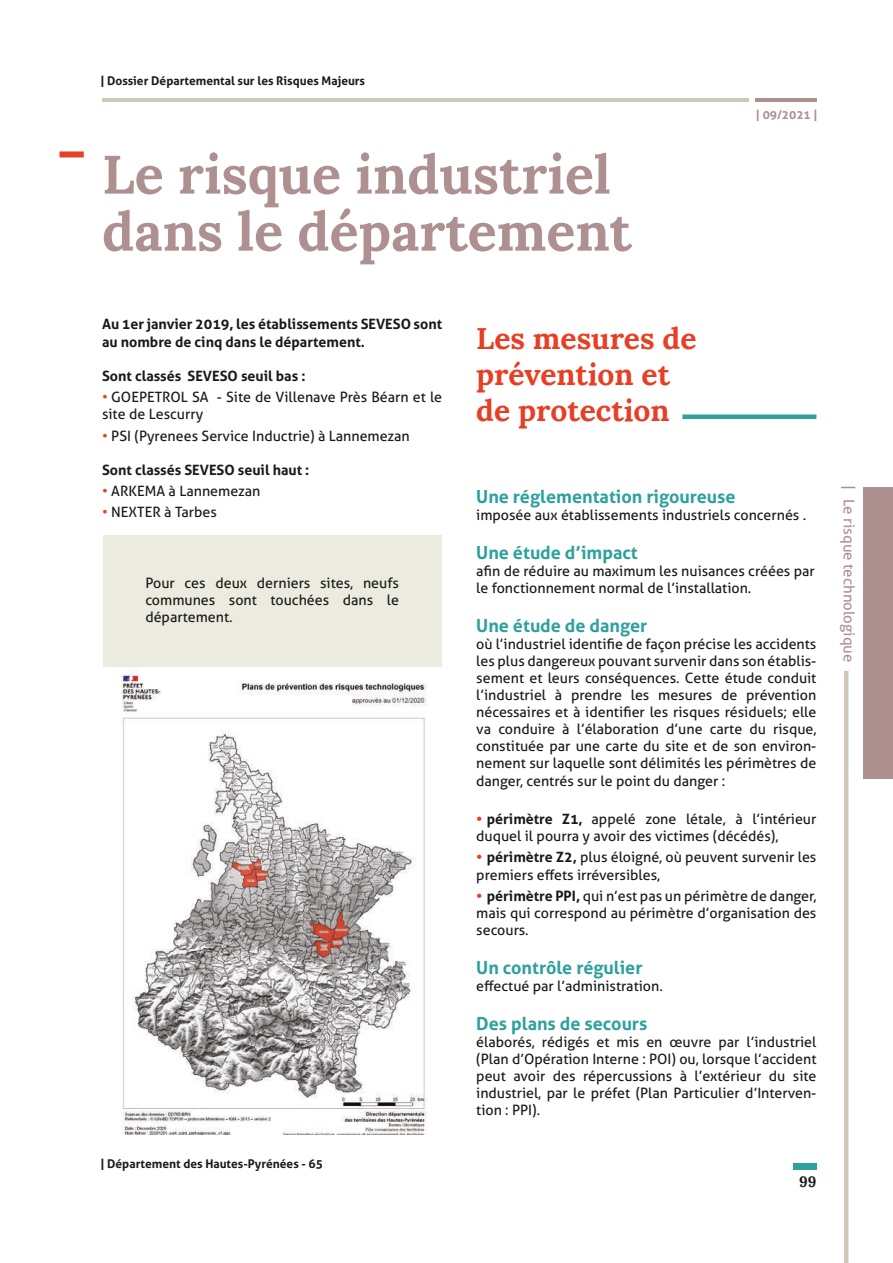
<style>
.page{position:relative;width:893px;height:1263px;background:#fff}
.page>*{position:absolute;margin:0;border:0;box-sizing:border-box;transform-origin:0 0}
.t1{font:700 54px/57px "Lora";color:#ae9090}
.t2{font:700 30px/36px "Lora";color:#e73e24}
.t3{font:700 18px "Aller";color:#2ea19c}
.t4{font:15px "Aller";color:#ae9090}
.t5{font:700 15px "Lora";color:#1a1a19}
.t6{font:14.25px/17.1px "Aller";color:#1a1a19}
.t7{font:700 14.25px/17.1px "Aller";color:#1a1a19}
.t8{font:700 12px "Aller";color:#1a1a19}
.t9{font:700 12px "Aller";color:#ae9090}
.s1{color:#e73e24}
.s2{font-weight:700;color:#e73e24}
.s3{font-weight:700}
</style>
<div class="page">
<hr style="left:102px;top:98px;width:647px;height:3px;background:#cec8b6">
<div style="left:793px;top:1163px;width:23px;height:6px;background:#2ea19c"></div>
<div style="left:60px;top:151px;width:24px;height:6px;background:#e73e24"></div>
<div style="left:476px;top:414px;width:340px;height:5px;background:#2ea19c"></div>
<div style="left:476px;top:413px;width:206px;height:12px;background:#fff"></div>
<img style="left:104px;top:666px;width:336px;height:469px">
<div style="left:103px;top:535px;width:338px;height:131px;background:#ecebe0"></div>
<hr style="left:755px;top:98px;width:61px;height:3px;background:#ae9090">
<div style="left:864px;top:487px;width:29px;height:291px;background:#ae9090"></div>
<hr style="left:844px;top:485px;width:4px;height:778px;background:#cec8b6">
<div style="left:843px;top:482px;width:9px;height:189px;background:#fff"></div>
<p class="t8" style="left:100px;top:74px;width:266px">| Dossier Départemental sur les Risques Majeurs</p>
<h1 class="t1" style="left:102px;top:140px;width:531px">Le risque industriel dans le département</h1>
<p class="t9" style="left:756px;top:107px;width:63px">| 09/2021 |</p>
<p class="t7" style="left:102px;top:316px;width:342px">Au 1er janvier 2019, les établissements SEVESO sont au nombre de cinq dans le département.</p>
<p class="t7" style="left:102px;top:367px;width:205px">Sont classés SEVESO seuil bas :</p>
<p class="t6" style="left:102px;top:388px;width:342px"><span class="s1">•</span> GOEPETROL SA - Site de Villenave Près Béarn et le site de Lescurry</p>
<p class="t6" style="left:102px;top:427px;width:309px"><span class="s1">•</span> PSI (Pyrenees Service Inductrie) à Lannemezan</p>
<p class="t7" style="left:102px;top:461px;width:209px">Sont classés SEVESO seuil haut :</p>
<p class="t6" style="left:102px;top:482px;width:160px"><span class="s1">•</span> ARKEMA à Lannemezan</p>
<p class="t6" style="left:102px;top:504px;width:116px"><span class="s1">•</span> NEXTER à Tarbes</p>
<p class="t6" style="left:145px;top:574px;width:255px;text-align:justify">Pour ces deux derniers sites, neufs communes sont touchées dans le département.</p>
<p class="t8" style="left:100px;top:1156px;width:224px">| Département des Hautes-Pyrénées - 65</p>
<h2 class="t2" style="left:476px;top:317px;width:222px">Les mesures de prévention et de protection</h2>
<p class="t3" style="left:476px;top:485px;width:261px">Une réglementation rigoureuse</p>
<p class="t6" style="left:476px;top:506px;width:331px">imposée aux établissements industriels concernés .</p>
<p class="t3" style="left:476px;top:541px;width:163px">Une étude d’impact</p>
<p class="t6" style="left:476px;top:562px;width:340px">afin de réduire au maximum les nuisances créées par le fonctionnement normal de l’installation.</p>
<p class="t3" style="left:476px;top:614px;width:173px">Une étude de danger</p>
<p class="t6" style="left:476px;top:635px;width:342px;text-align:justify">où l’industriel identifie de façon précise les accidents les plus dangereux pouvant survenir dans son établis&shy;sement et leurs conséquences. Cette étude conduit l’industriel à prendre les mesures de prévention nécessaires et à identifier les risques résiduels; elle va conduire à l’élaboration d’une carte du risque, constituée par une carte du site et de son environ&shy;nement sur laquelle sont délimités les périmètres de danger, centrés sur le point du danger :</p>
<p class="t6" style="left:476px;top:810px;width:342px"><span class="s2">•</span> <span class="s3">périmètre Z1,</span> appelé zone létale, à l’intérieur duquel il pourra y avoir des victimes (décédés),</p>
<p class="t6" style="left:476px;top:849px;width:342px"><span class="s2">•</span> <span class="s3">périmètre Z2,</span> plus éloigné, où peuvent survenir les premiers effets irréversibles,</p>
<p class="t6" style="left:476px;top:887px;width:342px;text-align:justify"><span class="s2">•</span> <span class="s3">périmètre PPI,</span> qui n’est pas un périmètre de danger, mais qui correspond au périmètre d’organisation des secours.</p>
<p class="t3" style="left:476px;top:956px;width:168px">Un contrôle régulier</p>
<p class="t6" style="left:476px;top:977px;width:188px">effectué par l’administration.</p>
<p class="t3" style="left:476px;top:1012px;width:173px">Des plans de secours</p>
<p class="t6" style="left:476px;top:1033px;width:342px;text-align:justify">élaborés, rédigés et mis en œuvre par l’industriel (Plan d’Opération Interne : POI) ou, lorsque l’accident peut avoir des répercussions à l’extérieur du site industriel, par le préfet (Plan Particulier d’Interven&shy;tion : PPI).</p>
<p class="t5" style="left:799px;top:1168px;width:19px">99</p>
<p class="t4" style="left:858px;top:485px;width:179px;rotate:90deg">| Le risque technologique</p>
</div>
